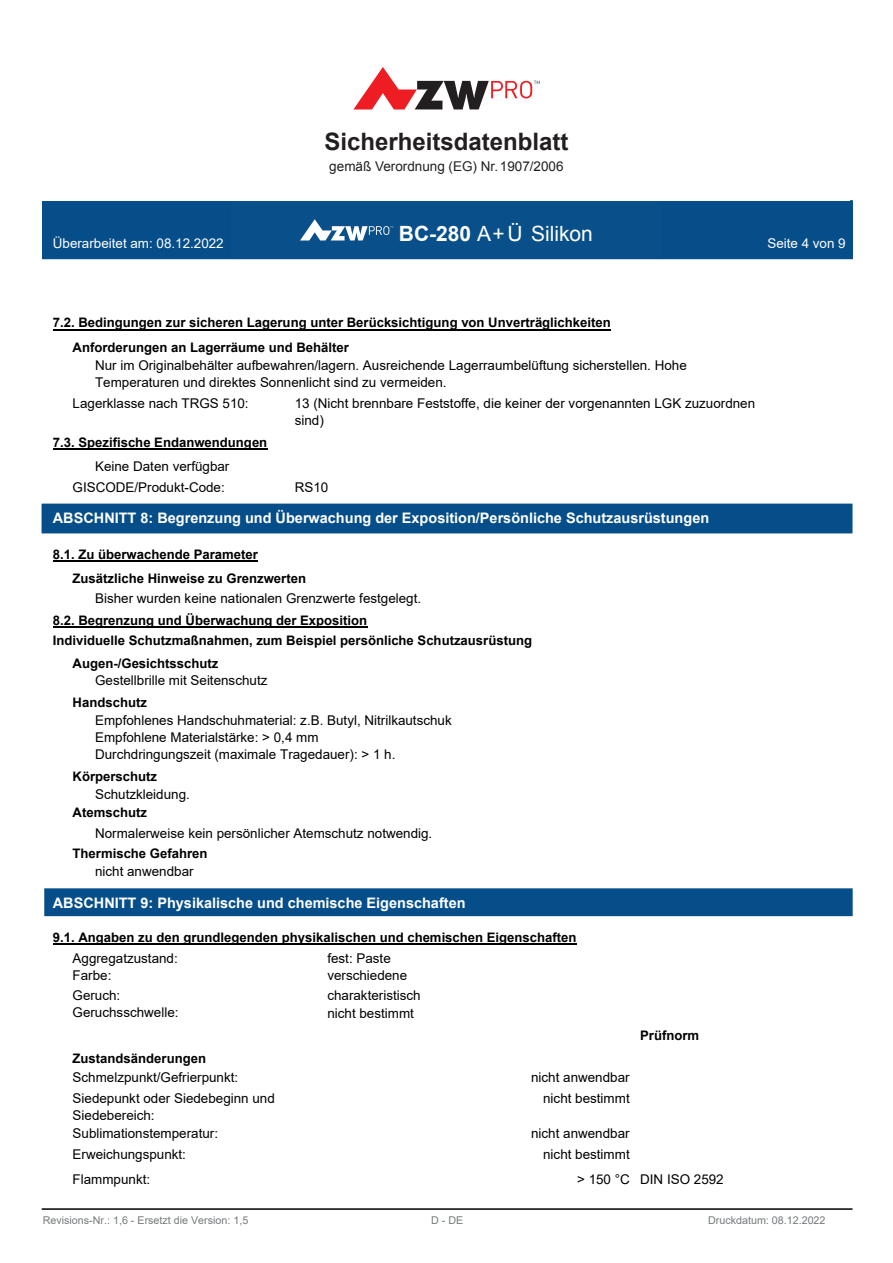
<style>
.page{position:relative;width:893px;height:1263px;background:#fff}
.page>*{position:absolute;margin:0;border:0;box-sizing:border-box;transform-origin:0 0}
.t1{font:700 24px "Arial";color:#231f20}
.t2{font:21px "Arial";color:#fff}
.t3{font:700 17.1px "Arial";color:#000001}
.t4{font:700 15.75px "Arial";color:#fff}
.t5{font:700 14.4px "Arial";color:#fff}
.t6{font:13.5px "Arial";color:#231f20}
.t7{font:13.35px/17.1px "Arial";color:#000001}
.t8{font:13.35px "Arial";color:#fff}
.t9{font:700 13.2px/20.7px "Arial";color:#000001}
.t10{font:10.8px "Arial";color:#75797b}
.s1{font-weight:700}
</style>
<div class="page">
<div style="left:43px;top:201px;width:809px;height:57px;background:#064e8a"></div>
<div style="left:42px;top:200px;width:811px;height:59px;border:2px solid #064e8a"></div>
<div style="left:42px;top:504px;width:810px;height:29px;background:#064e8a"></div>
<div style="left:45px;top:889px;width:807px;height:26px;background:#064e8a"></div>
<div style="left:44px;top:888px;width:809px;height:28px;border:2px solid #064e8a"></div>
<hr style="left:42px;top:1208px;width:810px;height:2px;background:#000001">
<hr style="left:53px;top:329px;width:558px;height:1px;background:#000001">
<hr style="left:53px;top:448px;width:214px;height:1px;background:#000001">
<hr style="left:53px;top:560px;width:205px;height:1px;background:#000001">
<hr style="left:53px;top:626px;width:314px;height:2px;background:#000001">
<hr style="left:53px;top:943px;width:524px;height:1px;background:#000001">
<div style="left:232px;top:201px;width:429px;height:58px;background:#09508b"></div>
<svg style="left:300px;top:219px;width:93px;height:21px"></svg>
<div style="left:43px;top:103px;width:807px;height:98px;background:#fff"></div>
<svg style="left:353px;top:67px;width:187px;height:42px"></svg>
<p class="t3" style="left:370px;top:122px;width:175px">Sicherheitsdatenblatt</p>
<h1 class="t1" style="left:324px;top:126px;width:246px">Sicherheitsdatenblatt</h1>
<p class="t6" style="left:329px;top:158px;width:236px">gemäß Verordnung (EG) Nr.1907/2006</p>
<p class="t7" style="left:339px;top:157px;width:238px">gemäß Verordnung (EG) Nr. 1907/2006</p>
<p class="t4" style="left:392px;top:210px;width:118px">Silikon PX 4481</p>
<h2 class="t2" style="left:399px;top:219px;width:196px"><span class="s1">BC-280</span> A+Ü Silikon</h2>
<p class="t8" style="left:53px;top:235px;width:172px">Überarbeitet am: 08.12.2022</p>
<p class="t8" style="left:767px;top:235px;width:80px">Seite 4 von 9</p>
<p class="t9" style="left:53px;top:313px;width:559px">7.2. Bedingungen zur sicheren Lagerung unter Berücksichtigung von Unverträglichkeiten</p>
<p class="t7" style="left:95px;top:356px;width:593px">Nur im Originalbehälter aufbewahren/lagern. Ausreichende Lagerraumbelüftung sicherstellen. Hohe<br>Temperaturen und direktes Sonnenlicht sind zu vermeiden.</p>
<p class="t9" style="left:73px;top:337px;width:278px">Anforderungen an Lagerräume und Behälter</p>
<p class="t7" style="left:73px;top:394px;width:178px">Lagerklasse nach TRGS 510:</p>
<p class="t9" style="left:53px;top:432px;width:216px">7.3. Spezifische Endanwendungen</p>
<p class="t7" style="left:73px;top:455px;width:158px;line-height:21.1px;text-indent:22px">Keine Daten verfügbar<br>GISCODE/Produkt-Code:</p>
<p class="t7" style="left:295px;top:394px;width:462px">13 (Nicht brennbare Feststoffe, die keiner der vorgenannten LGK zuzuordnen sind)</p>
<p class="t7" style="left:295px;top:479px;width:35px">RS10</p>
<p class="t5" style="left:53px;top:508px;width:658px">ABSCHNITT 8: Begrenzung und Überwachung der Exposition/Persönliche Schutzausrüstungen</p>
<p class="t9" style="left:53px;top:544px;width:206px">8.1. Zu überwachende Parameter</p>
<p class="t7" style="left:95px;top:590px;width:328px">Bisher wurden keine nationalen Grenzwerte festgelegt.</p>
<p class="t9" style="left:73px;top:568px;width:235px">Zusätzliche Hinweise zu Grenzwerten</p>
<p class="t9" style="left:53px;top:610px;width:481px">8.2. Begrenzung und Überwachung der Exposition<br>Individuelle Schutzmaßnahmen, zum Beispiel persönliche Schutzausrüstung</p>
<p class="t7" style="left:95px;top:672px;width:174px">Gestellbrille mit Seitenschutz</p>
<p class="t9" style="left:73px;top:653px;width:147px">Augen-/Gesichtsschutz</p>
<p class="t9" style="left:73px;top:692px;width:76px">Handschutz</p>
<p class="t7" style="left:95px;top:712px;width:358px">Empfohlenes Handschuhmaterial: z.B. Butyl, Nitrilkautschuk<br>Empfohlene Materialstärke: &gt; 0,4 mm<br>Durchdringungszeit (maximale Tragedauer): &gt; 1 h.</p>
<p class="t9" style="left:73px;top:766px;width:86px">Körperschutz</p>
<p class="t7" style="left:95px;top:786px;width:96px">Schutzkleidung.</p>
<p class="t9" style="left:73px;top:802px;width:76px">Atemschutz</p>
<p class="t9" style="left:73px;top:843px;width:136px">Thermische Gefahren</p>
<p class="t7" style="left:95px;top:863px;width:100px">nicht anwendbar</p>
<p class="t7" style="left:95px;top:825px;width:339px">Normalerweise kein persönlicher Atemschutz notwendig.</p>
<p class="t5" style="left:53px;top:892px;width:414px">ABSCHNITT 9: Physikalische und chemische Eigenschaften</p>
<p class="t9" style="left:53px;top:927px;width:525px">9.1. Angaben zu den grundlegenden physikalischen und chemischen Eigenschaften</p>
<p class="t7" style="left:73px;top:949px;width:107px">Aggregatzustand:</p>
<p class="t7" style="left:327px;top:949px;width:65px">fest: Paste</p>
<p class="t7" style="left:73px;top:966px;width:40px">Farbe:</p>
<p class="t7" style="left:327px;top:966px;width:81px">verschiedene</p>
<p class="t7" style="left:73px;top:986px;width:49px">Geruch:</p>
<p class="t7" style="left:327px;top:987px;width:95px">charakteristisch</p>
<p class="t7" style="left:73px;top:1004px;width:107px">Geruchsschwelle:</p>
<p class="t7" style="left:327px;top:1005px;width:88px">nicht bestimmt</p>
<p class="t9" style="left:73px;top:1048px;width:135px">Zustandsänderungen</p>
<p class="t7" style="left:73px;top:1069px;width:167px">Schmelzpunkt/Gefrierpunkt:</p>
<p class="t7" style="left:531px;top:1069px;width:100px">nicht anwendbar</p>
<p class="t7" style="left:73px;top:1090px;width:204px">Siedepunkt oder Siedebeginn und</p>
<p class="t7" style="left:543px;top:1090px;width:88px">nicht bestimmt</p>
<p class="t7" style="left:73px;top:1106px;width:147px;line-height:17.9px">Siedebereich:<br>Sublimationstemperatur:</p>
<p class="t7" style="left:531px;top:1125px;width:100px">nicht anwendbar</p>
<p class="t9" style="left:640px;top:1025px;width:61px">Prüfnorm</p>
<p class="t7" style="left:73px;top:1146px;width:115px">Erweichungspunkt:</p>
<p class="t7" style="left:543px;top:1146px;width:88px">nicht bestimmt</p>
<p class="t7" style="left:73px;top:1170px;width:79px">Flammpunkt:</p>
<p class="t7" style="left:577px;top:1170px;width:148px">&gt; 150 °C DIN ISO 2592</p>
<p class="t10" style="left:43px;top:1213px;width:207px">Revisions-Nr.: 1,6 - Ersetzt die Version: 1,5</p>
<p class="t10" style="left:431px;top:1213px;width:34px">D - DE</p>
<p class="t10" style="left:708px;top:1213px;width:119px">Druckdatum: 08.12.2022</p>
</div>
